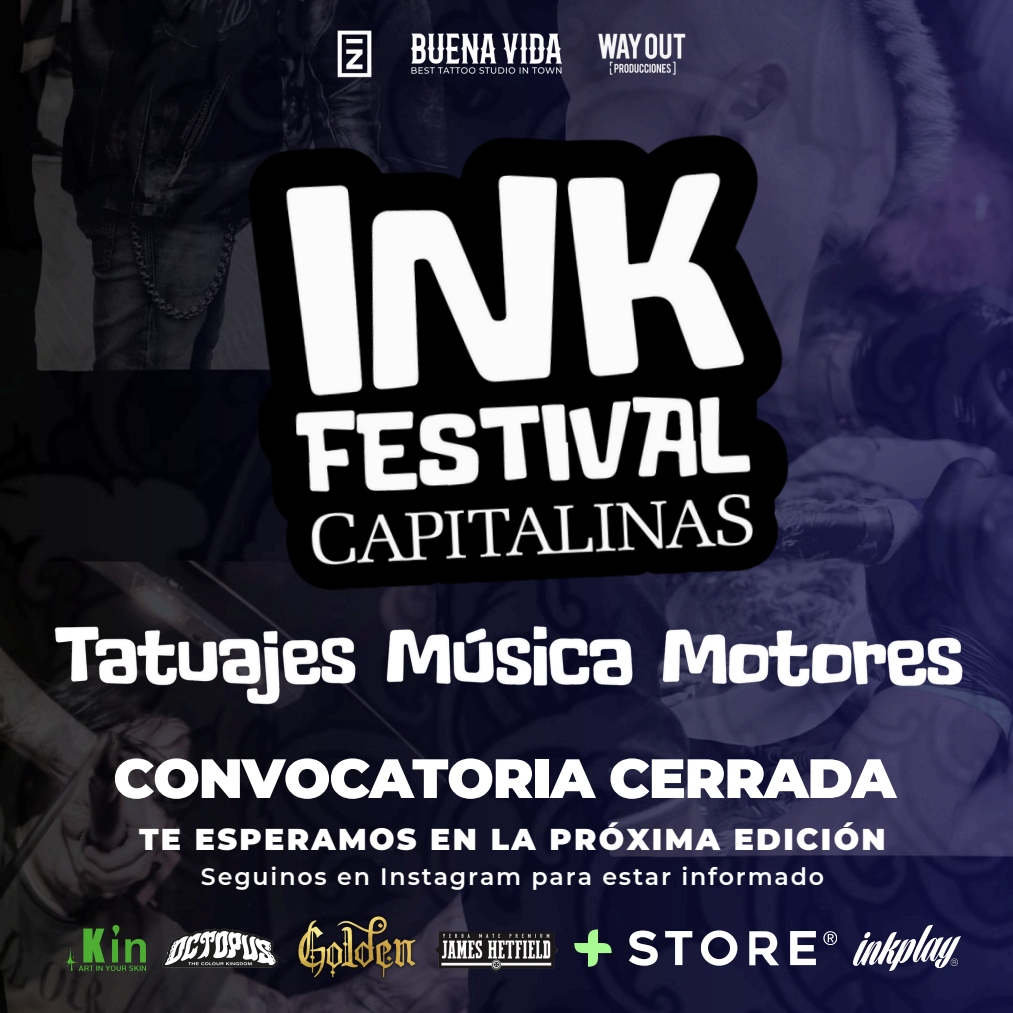
<style>
.page{position:relative;width:1013px;height:1013px;background:#fff}
.page>*{position:absolute;margin:0;border:0;box-sizing:border-box;transform-origin:0 0}
.t1{font:900 55.25px "Montserrat";letter-spacing:-.025em;color:#fff}
.t2{font:900 30px "Montserrat";letter-spacing:.08em;color:#fff}
.t3{font:600 23.75px "Montserrat";letter-spacing:.08em;color:#fff}
</style>
<div class="page">
<img style="left:0;top:0;width:1012px;height:1012px">
<img style="left:213px;top:90px;width:599px;height:518px">
<img style="left:434px;top:923px;width:124px;height:49px">
<img style="left:162px;top:928px;width:116px;height:39px">
<img style="left:293px;top:914px;width:125px;height:68px">
<img style="left:63px;top:924px;width:84px;height:47px">
<img style="left:852px;top:924px;width:109px;height:47px">
<svg style="left:574px;top:929px;width:37px;height:37px"></svg>
<svg style="left:629px;top:930px;width:28px;height:35px"></svg>
<svg style="left:665px;top:931px;width:27px;height:34px"></svg>
<svg style="left:700px;top:930px;width:37px;height:35px"></svg>
<svg style="left:749px;top:931px;width:30px;height:34px"></svg>
<svg style="left:790px;top:931px;width:26px;height:34px"></svg>
<svg style="left:823px;top:931px;width:14px;height:14px"></svg>
<img style="left:592px;top:33px;width:102px;height:43px">
<img style="left:331px;top:30px;width:48px;height:49px">
<img style="left:411px;top:32px;width:150px;height:45px">
<img style="left:52px;top:596px;width:311px;height:111px">
<img style="left:383px;top:594px;width:255px;height:115px">
<img style="left:659px;top:594px;width:313px;height:115px">
<p class="t1" style="left:113px;top:744px;width:784px">CONVOCATORIA CERRADA</p>
<p class="t2" style="left:139px;top:821px;width:748px">TE ESPERAMOS EN LA PRÓXIMA EDICIÓN</p>
<p class="t3" style="left:201px;top:861px;width:625px">Seguinos en Instagram para estar informado</p>
</div>
